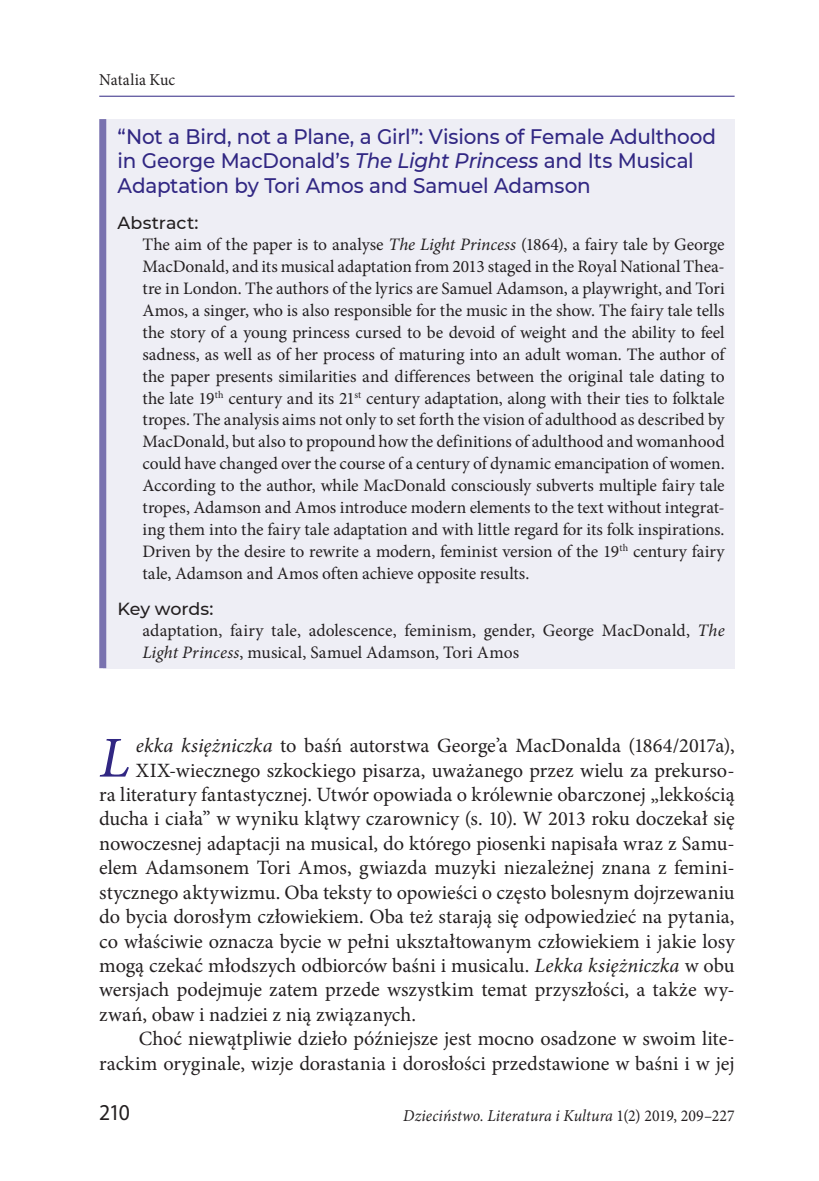
<style>
.page{position:relative;width:819px;height:1181px;background:#fff}
.page>*{position:absolute;margin:0;border:0;box-sizing:border-box;transform-origin:0 0}
.tekst_ini{font:italic 57.93px "Minion Pro";color:#312783}
.t1{font:22.75px "Myriad Pro";color:#231f20;scale:.95 1}
.tyt_ang{font:500 21px/24.5px "Montserrat";letter-spacing:-.01em;color:#312783;scale:.95 1}
.tekst_ini-2{font:20.3px "Minion Pro";color:#231f20}
.tekst{font:20.3px/24.3px "Minion Pro";color:#231f20;text-align:right}
.abstrakt_ang{font:17.5px/21.9px "Minion Pro";letter-spacing:-.005em;color:#231f20;text-align:justify}
.abstrakt_slowa_ang{font:17.5px/21.9px "Minion Pro";color:#231f20}
.tyt_abstrakt{font:500 17.5px "Montserrat";color:#231f20}
.t2{font:italic 16.62px "Minion Pro";letter-spacing:.005em;color:#231f20;scale:.95 1}
.t3{font:16.62px "Minion Pro";letter-spacing:.005em;color:#231f20;scale:.95 1}
.s1{font-style:italic}
.s2{font-style:normal}
</style>
<div class="page">
<hr style="left:99px;top:96px;width:635px;height:1px;background:#312783">
<div style="left:103px;top:119px;width:631px;height:549px;background:#eeeef5"></div>
<div style="left:99px;top:119px;width:7px;height:549px;background:#7972af"></div>
<p class="t3" style="left:99px;top:69px;width:81px">Natalia Kuc</p>
<p class="tyt_ang" style="left:118px;top:123px;width:631px">“Not a Bird, not a Plane, a Girl”: Visions of Female Adulthood in George MacDonald’s <span class="s1">The Light Princess</span> and Its Musical<br>Adaptation by Tori Amos and Samuel Adamson</p>
<p class="tyt_abstrakt" style="left:118px;top:210px;width:82px">Abstract:</p>
<p class="abstrakt_ang" style="left:142px;top:234px;width:583px">The aim of the paper is to analyse <span class="s1">The Light Princess</span> (1864), a fairy tale by George MacDonald, and its musical adaptation from 2013 staged in the Royal National Thea&shy;tre in London. The authors of the lyrics are Samuel Adamson, a playwright, and Tori Amos, a singer, who is also responsible for the music in the show. The fairy tale tells the story of a young princess cursed to be devoid of weight and the ability to feel sadness, as well as of her process of maturing into an adult woman. The author of the paper presents similarities and differences between the original tale dating to the late 19<sup>th</sup> century and its 21<sup>st</sup> century adaptation, along with their ties to folktale tropes. The analysis aims not only to set forth the vision of adulthood as described by MacDonald, but also to propound how the definitions of adulthood and womanhood could have changed over the course of a century of dynamic emancipation of women.<br>According to the author, while MacDonald consciously subverts multiple fairy tale tropes, Adamson and Amos introduce modern elements to the text without integrat&shy;ing them into the fairy tale adaptation and with little regard for its folk inspirations.<br>Driven by the desire to rewrite a modern, feminist version of the 19<sup>th</sup> century fairy tale, Adamson and Amos often achieve opposite results.</p>
<p class="tyt_abstrakt" style="left:118px;top:596px;width:97px">Key words:</p>
<p class="abstrakt_slowa_ang" style="left:142px;top:620px;width:583px">adaptation, fairy tale, adolescence, feminism, gender, George MacDonald, <span class="s1">The<br>Light Princess</span>, musical, Samuel Adamson, Tori Amos</p>
<p class="tekst_ini" style="left:99px;top:718px;width:32px">L</p>
<p class="tekst_ini-2" style="left:136px;top:732px;width:600px"><span class="s1">ekka księżniczka</span> to baśń autorstwa George’a MacDonalda (1864/2017a),</p>
<p class="tekst_ini-2" style="left:136px;top:756px;width:600px">XIX-wiecznego szkockiego pisarza, uważanego przez wielu za prekurso-</p>
<p class="tekst_ini-2" style="left:99px;top:781px;width:636px">ra literatury fantastycznej. Utwór opowiada o królewnie obarczonej „lekkością</p>
<p class="tekst_ini-2" style="left:99px;top:805px;width:637px">ducha i ciała” w wyniku klątwy czarownicy (s. 10). W 2013 roku doczekał się</p>
<p class="tekst_ini-2" style="left:99px;top:830px;width:636px">nowoczesnej adaptacji na musical, do którego piosenki napisała wraz z Samu-</p>
<p class="tekst_ini-2" style="left:99px;top:854px;width:636px">elem Adamsonem Tori Amos, gwiazda muzyki niezależnej znana z femini-</p>
<p class="tekst_ini-2" style="left:99px;top:878px;width:636px">stycznego aktywizmu. Oba teksty to opowieści o często bolesnym dojrzewaniu</p>
<p class="tekst_ini-2" style="left:99px;top:903px;width:636px">do bycia dorosłym człowiekiem. Oba też starają się odpowiedzieć na pytania,</p>
<p class="tekst_ini-2" style="left:99px;top:927px;width:637px">co właściwie oznacza bycie w pełni ukształtowanym człowiekiem i jakie losy</p>
<p class="tekst_ini-2" style="left:99px;top:952px;width:636px">mogą czekać młodszych odbiorców baśni i musicalu. <span class="s1">Lekka księżniczka</span> w obu</p>
<p class="tekst_ini-2" style="left:99px;top:976px;width:636px">wersjach podejmuje zatem przede wszystkim temat przyszłości, a także wy-</p>
<p class="tekst_ini-2" style="left:99px;top:1000px;width:318px">zwań, obaw i nadziei z nią związanych.</p>
<p class="tekst" style="left:99px;top:1026px;width:636px">Choć niewątpliwie dzieło późniejsze jest mocno osadzone w swoim lite&shy;rackim oryginale, wizje dorastania i dorosłości przedstawione w baśni i w jej</p>
<h2 class="t1" style="left:99px;top:1098px;width:34px">210</h2>
<p class="t2" style="left:403px;top:1104px;width:350px">Dzieciństwo. Literatura i Kultura <span class="s2">1(2) 2019, 209–227</span></p>
</div>
